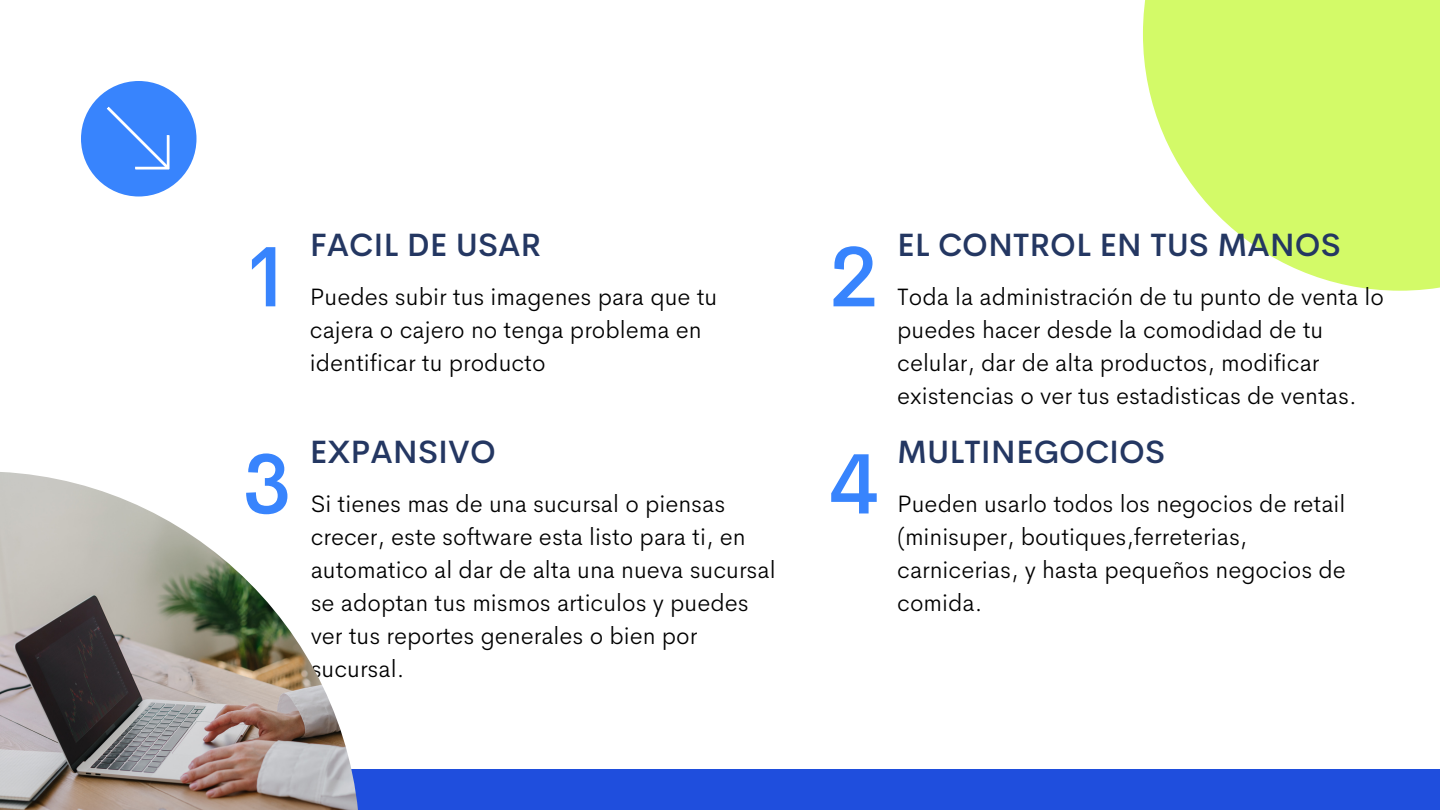
<style>
.page{position:relative;width:1440px;height:810px;background:#fff}
.page>*{position:absolute;margin:0;border:0;box-sizing:border-box;transform-origin:0 0}
.t1{font:500 85px "Cerebri Sans";color:#3884fd}
.t2{font:500 32px "Cerebri Sans";color:#243762}
.t3{font:300 24px/33px "Cerebri Sans";color:#000}
</style>
<div class="page">
<svg style="left:1143px;top:0;width:297px;height:291px;fill:#d3fa68"></svg>
<div style="left:81px;top:81px;width:115px;height:116px;background:#3884fd;border-radius:50%"></div>
<div style="left:0;top:770px;width:1440px;height:40px;background:#1f4edd"></div>
<img style="left:0;top:472px;width:360px;height:338px">
<svg style="left:107px;top:107px;width:80px;height:80px"></svg>
<h2 class="t2" style="left:310px;top:224px;width:233px">FACIL DE USAR</h2>
<h1 class="t1" style="left:242px;top:221px;width:51px">1</h1>
<h1 class="t1" style="left:829px;top:221px;width:51px">2</h1>
<p class="t3" style="left:310px;top:280px;width:409px">Puedes subir tus imagenes para que tu cajera o cajero no tenga problema en identificar tu producto</p>
<h2 class="t2" style="left:310px;top:431px;width:187px">EXPANSIVO</h2>
<h1 class="t1" style="left:242px;top:428px;width:51px">3</h1>
<h1 class="t1" style="left:829px;top:428px;width:51px">4</h1>
<p class="t3" style="left:311px;top:487px;width:466px">Si tienes mas de una sucursal o piensas crecer, este software esta listo para ti, en automatico al dar de alta una nueva sucursal se adoptan tus mismos articulos y puedes ver tus reportes generales o bien por sucursal.</p>
<h2 class="t2" style="left:897px;top:224px;width:445px">EL CONTROL EN TUS MANOS</h2>
<p class="t3" style="left:897px;top:280px;width:488px">Toda la administración de tu punto de venta lo puedes hacer desde la comodidad de tu celular, dar de alta productos, modificar existencias o ver tus estadisticas de ventas.</p>
<h2 class="t2" style="left:897px;top:431px;width:269px">MULTINEGOCIOS</h2>
<p class="t3" style="left:897px;top:487px;width:450px">Pueden usarlo todos los negocios de retail (minisuper, boutiques,ferreterias, carnicerias, y hasta pequeños negocios de comida.</p>
</div>
